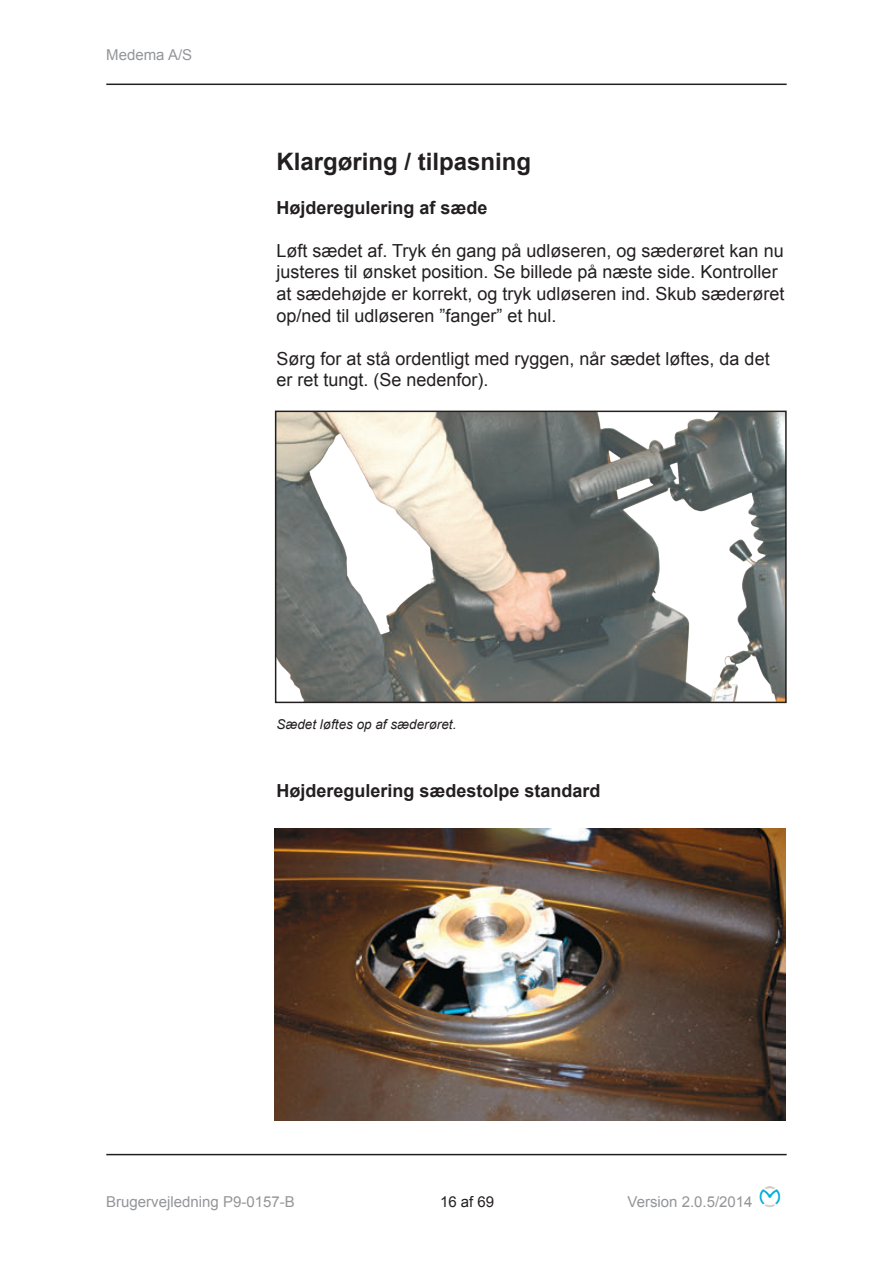
<style>
.page{position:relative;width:893px;height:1263px;background:#fff}
.page>*{position:absolute;margin:0;border:0;box-sizing:border-box;transform-origin:0 0}
.t1{font:700 24px "Arial";color:#231f20}
.t2{font:18px/21.6px "Arial";color:#231f20}
.t3{font:700 18px "Arial";color:#231f20}
.t4{font:15px "Arial";color:#939598}
.t5{font:15px "Arial";color:#231f20}
.t6{font:italic 13.5px "Arial";color:#231f20}
</style>
<div class="page">
<hr style="left:106px;top:84px;width:681px;height:1px;background:#231f20">
<hr style="left:106px;top:1154px;width:681px;height:1px;background:#231f20">
<img style="left:759px;top:1186px;width:22px;height:21px">
<img style="left:278px;top:414px;width:506px;height:286px">
<div style="left:275px;top:411px;width:512px;height:292px;border:2px solid #231f20"></div>
<img style="left:275px;top:828px;width:510px;height:293px">
<p class="t4" style="left:106px;top:44px;width:87px">Medema A/S</p>
<h1 class="t1" style="left:276px;top:146px;width:256px">Klargøring / tilpasning</h1>
<p class="t3" style="left:276px;top:195px;width:213px">Højderegulering af sæde</p>
<p class="t2" style="left:276px;top:240px;width:510px">Løft sædet af. Tryk én gang på udløseren, og sæderøret kan nu justeres til ønsket position. Se billede på næste side. Kontroller at sædehøjde er korrekt, og tryk udløseren ind. Skub sæderøret op/ned til udløseren ”fanger” et hul.</p>
<p class="t2" style="left:276px;top:348px;width:495px">Sørg for at stå ordentligt med ryggen, når sædet løftes, da det er ret tungt. (Se nedenfor).</p>
<p class="t6" style="left:276px;top:716px;width:182px">Sædet løftes op af sæderøret.</p>
<p class="t3" style="left:276px;top:778px;width:326px">Højderegulering sædestolpe standard</p>
<p class="t4" style="left:106px;top:1192px;width:190px">Brugervejledning P9-0157-B</p>
<p class="t5" style="left:440px;top:1192px;width:56px">16 af 69</p>
<p class="t4" style="left:628px;top:1192px;width:127px">Version 2.0.5/2014</p>
</div>
